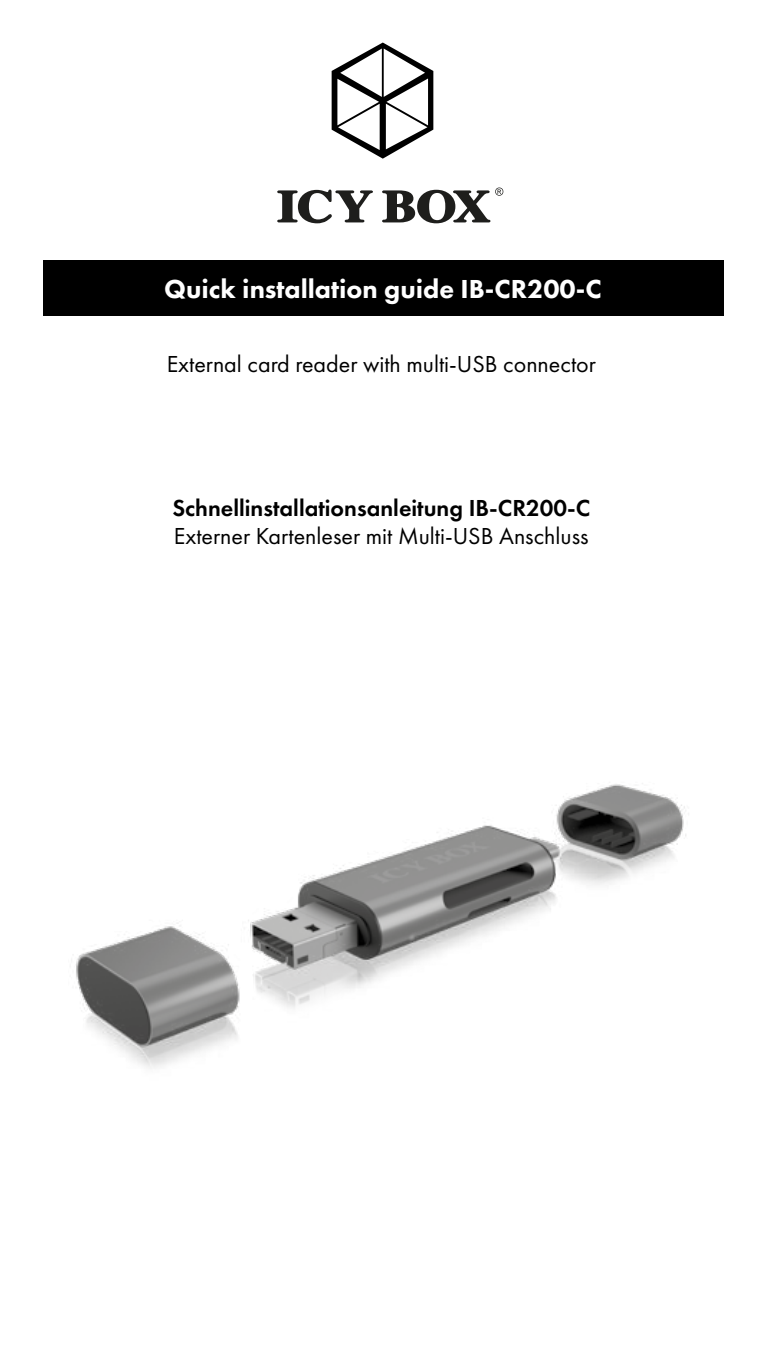
<style>
.page{position:relative;width:766px;height:1361px;background:#fff}
.page>*{position:absolute;margin:0;border:0;box-sizing:border-box;transform-origin:0 0}
.t1{font:800 27px "Futura PT";color:#fff}
.t2{font:24px "Futura PT";color:#000}
.t3{font:600 24px "Futura PT";color:#000}
</style>
<div class="page">
<div style="left:43px;top:260px;width:680px;height:56px;background:#000"></div>
<svg style="left:331px;top:43px;width:102px;height:116px"></svg>
<svg style="left:277px;top:187px;width:226px;height:36px"></svg>
<img style="left:76px;top:783px;width:610px;height:286px">
<p class="t1" style="left:164px;top:272px;width:439px">Quick installation guide IB-CR200-C</p>
<p class="t2" style="left:167px;top:349px;width:430px">External card reader with multi-USB connector</p>
<p class="t3" style="left:172px;top:492px;width:419px">Schnellinstallationsanleitung IB-CR200-C</p>
<p class="t2" style="left:174px;top:522px;width:416px">Externer Kartenleser mit Multi-USB Anschluss</p>
</div>
